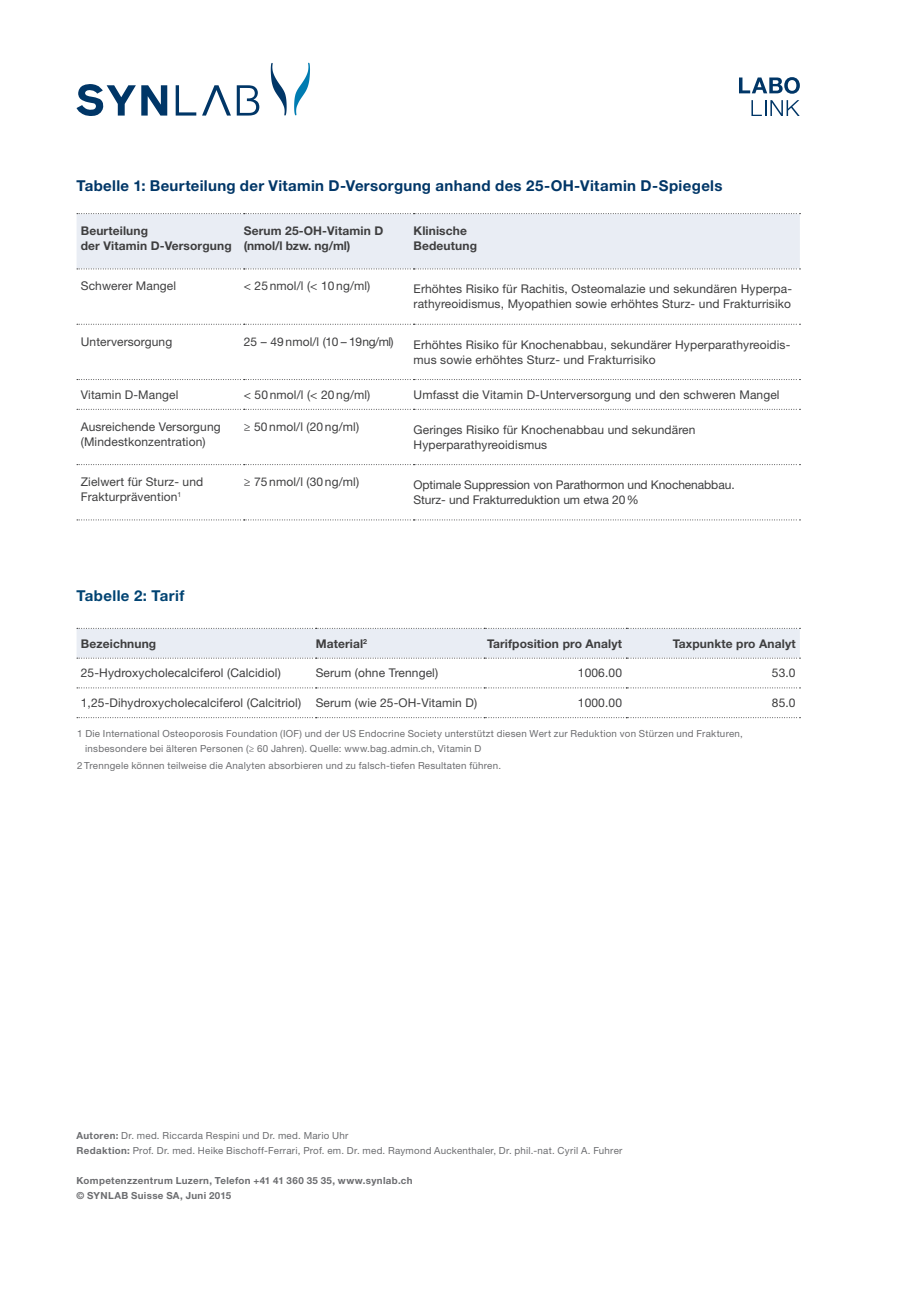
<style>
.page{position:relative;width:919px;height:1289px;background:#fff}
.page>*{position:absolute;margin:0;border:0;box-sizing:border-box;transform-origin:0 0}
.t1{font:700 15px "Helvetica Neue LT Std";letter-spacing:.02em;color:#003667}
.t2{font:700 15px "Helvetica Neue LT Std";letter-spacing:.025em;color:#004372}
.t3{font:12px/15px "Helvetica Neue LT Std";letter-spacing:.01em;color:#3e3e3f}
.t4{font:700 12px/15px "Helvetica Neue LT Std";letter-spacing:.01em;color:#3e3e3f}
.t5{font:12px/15px "Helvetica Neue LT Std";letter-spacing:-.01em;color:#3e3e3f}
.t6{font:9.75px/15px "Helvetica Neue LT Std";letter-spacing:.025em;color:#6c6d70}
.t7{font:700 9.75px/15px "Helvetica Neue LT Std";letter-spacing:.035em;color:#6c6d70}
.s1{font-weight:700}
</style>
<div class="page">
<svg style="left:271px;top:63px;width:16px;height:53px"></svg>
<svg style="left:294px;top:63px;width:16px;height:52px"></svg>
<svg style="left:176px;top:85px;width:20px;height:31px"></svg>
<svg style="left:237px;top:85px;width:22px;height:31px"></svg>
<svg style="left:77px;top:84px;width:90px;height:32px"></svg>
<svg style="left:202px;top:85px;width:29px;height:31px"></svg>
<svg style="left:739px;top:77px;width:60px;height:17px"></svg>
<svg style="left:751px;top:100px;width:48px;height:16px"></svg>
<svg style="left:77px;top:628px;width:723px;height:90px"></svg>
<div style="left:77px;top:213px;width:723px;height:56px;background:#e9edf4"></div>
<svg style="left:77px;top:324px;width:723px;height:1px"></svg>
<svg style="left:77px;top:379px;width:723px;height:1px"></svg>
<svg style="left:77px;top:409px;width:723px;height:1px"></svg>
<svg style="left:77px;top:464px;width:723px;height:1px"></svg>
<svg style="left:77px;top:519px;width:723px;height:1px"></svg>
<p class="t1" style="left:77px;top:176px;width:647px">Tabelle 1: Beurteilung der Vitamin D-Versorgung anhand des 25-OH-Vitamin D-Spiegels</p>
<p class="t4" style="left:81px;top:223px;width:152px">Beurteilung<br>der Vitamin D-Versorgung</p>
<p class="t4" style="left:244px;top:223px;width:141px">Serum 25-OH-Vitamin D (nmol/l bzw. ng/ml)</p>
<p class="t4" style="left:413px;top:223px;width:65px">Klinische<br>Bedeutung</p>
<p class="t3" style="left:81px;top:278px;width:97px">Schwerer Mangel</p>
<p class="t3" style="left:244px;top:278px;width:128px">&lt; 25 nmol/l (&lt; 10 ng/ml)</p>
<p class="t3" style="left:413px;top:281px;width:380px">Erhöhtes Risiko für Rachitis, Osteomalazie und sekundären Hyperpa&shy;rathyreoidismus, Myopathien sowie erhöhtes Sturz- und Frakturrisiko</p>
<p class="t3" style="left:81px;top:333px;width:93px">Unterversorgung</p>
<p class="t3" style="left:244px;top:333px;width:151px">25 – 49 nmol/l (10 – 19ng/ml)</p>
<p class="t3" style="left:413px;top:337px;width:378px">Erhöhtes Risiko für Knochenabbau, sekundärer Hyperparathyreoidis&shy;mus sowie erhöhtes Sturz- und Frakturrisiko</p>
<p class="t3" style="left:81px;top:387px;width:99px">Vitamin D-Mangel</p>
<p class="t3" style="left:244px;top:387px;width:128px">&lt; 50 nmol/l (&lt; 20 ng/ml)</p>
<p class="t3" style="left:413px;top:387px;width:367px">Umfasst die Vitamin D-Unterversorgung und den schweren Mangel</p>
<p class="t3" style="left:81px;top:419px;width:141px">Ausreichende Versorgung (Mindestkonzentration)</p>
<p class="t3" style="left:244px;top:419px;width:117px">≥ 50 nmol/l (20 ng/ml)</p>
<p class="t3" style="left:413px;top:422px;width:283px">Geringes Risiko für Knochenabbau und sekundären<br>Hyperparathyreoidismus</p>
<p class="t3" style="left:81px;top:474px;width:124px">Zielwert für Sturz- und<br>Frakturprävention<sup>1</sup></p>
<p class="t3" style="left:244px;top:474px;width:117px">≥ 75 nmol/l (30 ng/ml)</p>
<p class="t5" style="left:413px;top:477px;width:322px">Optimale Suppression von Parathormon und Knochenabbau.<br>Sturz- und Frakturreduktion um etwa 20%</p>
<p class="t2" style="left:77px;top:586px;width:109px">Tabelle 2: Tarif</p>
<p class="t4" style="left:81px;top:635px;width:77px">Bezeichnung</p>
<p class="t4" style="left:315px;top:635px;width:53px">Material<sup>2</sup></p>
<p class="t4" style="left:487px;top:635px;width:136px">Tarifposition pro Analyt</p>
<p class="t4" style="left:672px;top:635px;width:124px">Taxpunkte pro Analyt</p>
<p class="t3" style="left:81px;top:665px;width:201px">25-Hydroxycholecalciferol (Calcidiol)</p>
<p class="t3" style="left:315px;top:665px;width:124px">Serum (ohne Trenngel)</p>
<p class="t3" style="left:578px;top:665px;width:46px">1006.00</p>
<p class="t3" style="left:771px;top:665px;width:25px">53.0</p>
<p class="t3" style="left:81px;top:695px;width:398px">1,25-Dihydroxycholecalciferol (Calcitriol) Serum (wie 25-OH-Vitamin D)</p>
<p class="t3" style="left:578px;top:695px;width:46px">1000.00</p>
<p class="t3" style="left:771px;top:695px;width:25px">85.0</p>
<p class="t6" style="left:85px;top:726px;width:659px;text-indent:-8px">1 Die International Osteoporosis Foundation (IOF) und der US Endocrine Society unterstützt diesen Wert zur Reduktion von Stürzen und Frakturen, insbesondere bei älteren Personen (≥ 60 Jahren). Quelle: www.bag.admin.ch, Vitamin D</p>
<p class="t6" style="left:77px;top:757px;width:425px">2 Trenngele können teilweise die Analyten absorbieren und zu falsch-tiefen Resultaten führen.</p>
<p class="t6" style="left:77px;top:1128px;width:547px"><span class="s1">Autoren:</span> Dr. med. Riccarda Respini und Dr. med. Mario Uhr<br><span class="s1">Redaktion:</span> Prof. Dr. med. Heike Bischoff-Ferrari, Prof. em. Dr. med. Raymond Auckenthaler, Dr. phil.-nat. Cyril A. Fuhrer</p>
<p class="t7" style="left:77px;top:1173px;width:337px">Kompetenzzentrum Luzern, Telefon +41 41 360 35 35, www.synlab.ch © SYNLAB Suisse SA, Juni 2015</p>
</div>
